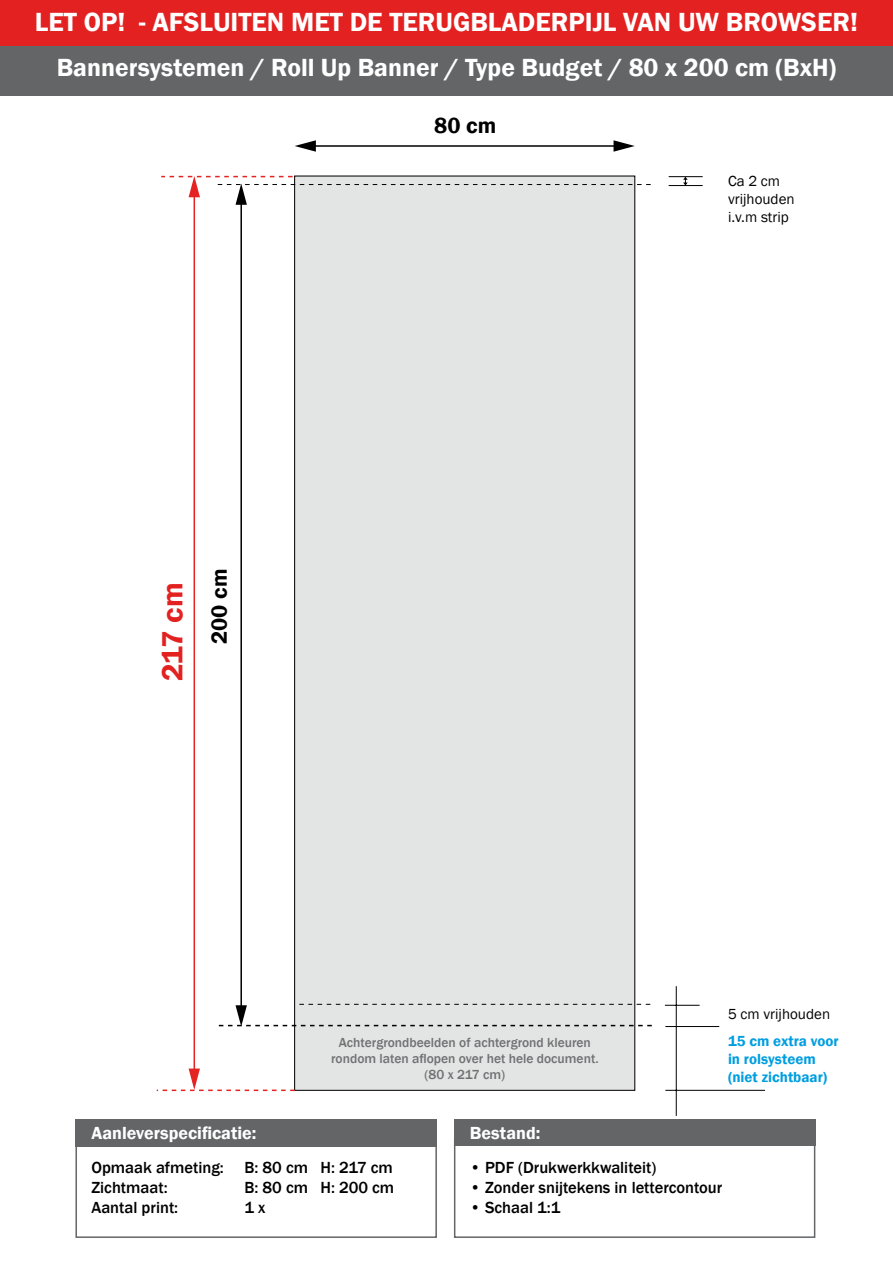
<style>
.page{position:relative;width:893px;height:1263px;background:#fff}
.page>*{position:absolute;margin:0;border:0;box-sizing:border-box;transform-origin:0 0}
.t1{font:600 30px "Franklin Gothic";color:#e32121}
.t2{font:600 27px "Franklin Gothic";color:#fff}
.t3{font:600 25.5px "Franklin Gothic";color:#fff}
.t4{font:600 22.5px "Franklin Gothic";color:#000}
.t5{font:600 18px "Franklin Gothic";color:#fff}
.t6{font:500 16.5px/19.8px "Franklin Gothic";color:#000}
.t7{font:600 15px/18px "Franklin Gothic";color:#009ee0}
.t8{font:15px/18px "Franklin Gothic";color:#000}
.t9{font:500 13.5px/16.2px "Franklin Gothic";color:#707172;text-align:center}
</style>
<div class="page">
<div style="left:75px;top:1131px;width:362px;height:107px;border:2px solid #646567"></div>
<div style="left:0;top:0;width:893px;height:96px;background:#646567"></div>
<div style="left:75px;top:1119px;width:362px;height:28px;background:#646567"></div>
<div style="left:454px;top:1138px;width:361px;height:100px;border:2px solid #646567"></div>
<div style="left:454px;top:1119px;width:361px;height:27px;background:#646567"></div>
<div style="left:0;top:0;width:893px;height:46px;background:#e32121"></div>
<div style="left:294px;top:175px;width:341px;height:916px;background:#e3e4e4;border:1px solid #000"></div>
<hr style="left:312px;top:145px;width:311px;height:2px;background:#000">
<svg style="left:613px;top:140px;width:22px;height:12px"></svg>
<svg style="left:295px;top:140px;width:21px;height:12px"></svg>
<hr style="left:676px;top:986px;width:1px;height:130px;background:#000">
<hr style="left:665px;top:1090px;width:100px;height:1px;background:#000">
<hr style="left:665px;top:1005px;width:35px;height:1px;background:#000">
<hr style="left:665px;top:1026px;width:54px;height:1px;background:#000">
<hr style="left:240px;top:194px;width:2px;height:822px;background:#000">
<svg style="left:218px;top:1004px;width:434px;height:22px"></svg>
<hr style="left:669px;top:185px;width:34px;height:1px;background:#000">
<hr style="left:669px;top:176px;width:34px;height:1px;background:#000">
<svg style="left:683px;top:177px;width:5px;height:9px"></svg>
<hr style="left:194px;top:189px;width:1px;height:884px;background:#e42322">
<svg style="left:161px;top:176px;width:490px;height:29px"></svg>
<svg style="left:157px;top:1068px;width:138px;height:23px"></svg>
<h2 class="t2" style="left:35px;top:5px;width:825px">LET OP! - AFSLUITEN MET DE TERUGBLADERPIJL VAN UW BROWSER!</h2>
<h3 class="t3" style="left:57px;top:52px;width:781px">Bannersystemen / Roll Up Banner / Type Budget / 80 x 200 cm (BxH)</h3>
<h3 class="t4" style="left:434px;top:112px;width:64px">80 cm</h3>
<p class="t8" style="left:728px;top:172px;width:68px">Ca 2 cm vrijhouden i.v.m strip</p>
<h1 class="t1" style="left:154px;top:681px;width:100px;rotate:-90deg">217 cm</h1>
<h3 class="t4" style="left:205px;top:644px;width:77px;rotate:-90deg">200 cm</h3>
<p class="t9" style="left:331px;top:1034px;width:269px">Achtergrondbeelden of achtergrond kleuren rondom laten aflopen over het hele document. (80 x 217 cm)</p>
<p class="t8" style="left:728px;top:1006px;width:104px">5 cm vrijhouden</p>
<p class="t7" style="left:728px;top:1032px;width:112px">15 cm extra voor in rolsysteem (niet zichtbaar)</p>
<p class="t5" style="left:91px;top:1122px;width:167px">Aanleverspecificatie:</p>
<p class="t5" style="left:470px;top:1122px;width:72px">Bestand:</p>
<p class="t6" style="left:470px;top:1158px;width:188px">• PDF (Drukwerkkwaliteit)</p>
<p class="t6" style="left:470px;top:1178px;width:254px">• Zonder snijtekens in lettercontour</p>
<p class="t6" style="left:470px;top:1197px;width:92px">• Schaal 1:1</p>
<p class="t6" style="left:91px;top:1158px;width:303px">Opmaak afmeting: B: 80 cm H: 217 cm<br>Zichtmaat:</p>
<p class="t6" style="left:244px;top:1178px;width:151px">B: 80 cm H: 200 cm</p>
<p class="t6" style="left:91px;top:1197px;width:88px">Aantal print:</p>
<p class="t6" style="left:244px;top:1197px;width:23px">1 x</p>
</div>
